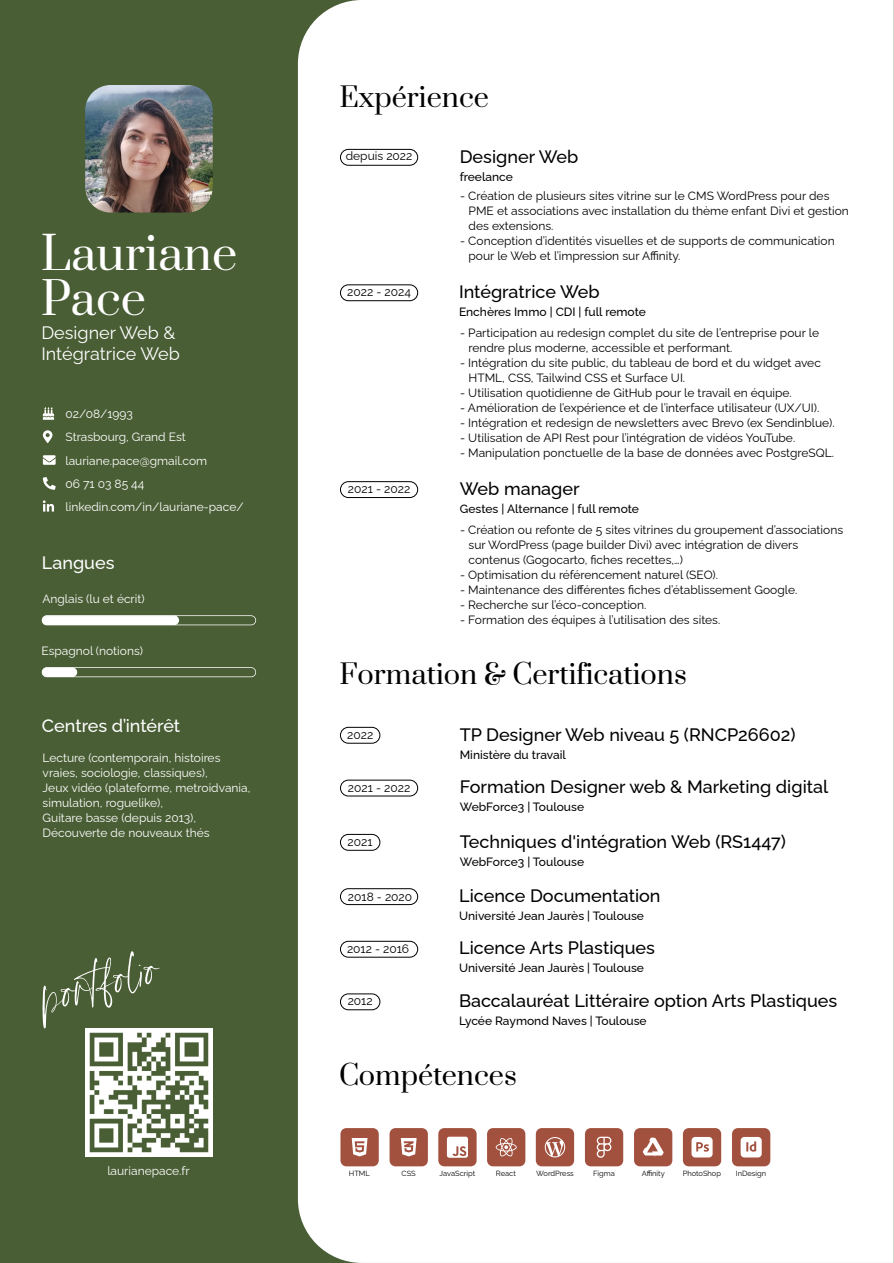
<style>
.page{position:relative;width:894px;height:1263px;background:#fff}
.page>*{position:absolute;margin:0;border:0;box-sizing:border-box;transform-origin:0 0}
.t1{font:54px "Jouleset Jaques Hand Upright";color:#fff}
.t2{font:45px "Prata";color:#fff}
.t3{font:27px "Prata";color:#000}
.t4{font:500 18px "Raleway Roman";color:#000}
.t5{font:18px "Raleway Roman";color:#fff}
.t6{font:500 18px "Raleway Roman";color:#fff}
.t7{font:12px "Raleway Roman";color:#000}
.t8{font:12px "Raleway Roman";color:#fff}
.t9{font:500 12px "Raleway Roman";color:#000}
.t10{font:7.5px "Raleway Roman";color:#000}
</style>
<div class="page">
<div style="left:0;top:0;width:893px;height:1263px;background:#495e35"></div>
<div style="left:298px;top:0;width:595px;height:1263px;background:#fff"></div>
<div style="left:340px;top:149px;width:78px;height:17px;border:1px solid #000;border-radius:8px"></div>
<div style="left:340px;top:284px;width:78px;height:17px;border:1px solid #000;border-radius:8px"></div>
<div style="left:340px;top:481px;width:78px;height:17px;border:1px solid #000;border-radius:8px"></div>
<div style="left:340px;top:727px;width:40px;height:17px;border:1px solid #000;border-radius:8px"></div>
<div style="left:340px;top:834px;width:40px;height:17px;border:1px solid #000;border-radius:8px"></div>
<div style="left:340px;top:993px;width:40px;height:17px;border:1px solid #000;border-radius:8px"></div>
<div style="left:340px;top:780px;width:78px;height:16px;border:1px solid #000;border-radius:8px"></div>
<div style="left:340px;top:888px;width:78px;height:17px;border:1px solid #000;border-radius:8px"></div>
<div style="left:340px;top:941px;width:78px;height:16px;border:1px solid #000;border-radius:8px"></div>
<svg style="left:340px;top:1128px;width:38px;height:38px"></svg>
<svg style="left:389px;top:1128px;width:38px;height:38px"></svg>
<svg style="left:438px;top:1128px;width:38px;height:38px"></svg>
<svg style="left:487px;top:1128px;width:38px;height:38px"></svg>
<svg style="left:535px;top:1128px;width:39px;height:38px"></svg>
<svg style="left:584px;top:1128px;width:39px;height:38px"></svg>
<svg style="left:633px;top:1128px;width:39px;height:38px"></svg>
<svg style="left:682px;top:1128px;width:39px;height:38px"></svg>
<svg style="left:731px;top:1128px;width:39px;height:38px"></svg>
<svg style="left:43px;top:407px;width:11px;height:13px"></svg>
<svg style="left:43px;top:430px;width:9px;height:13px"></svg>
<svg style="left:43px;top:477px;width:13px;height:13px"></svg>
<svg style="left:43px;top:500px;width:11px;height:12px"></svg>
<svg style="left:43px;top:455px;width:13px;height:10px"></svg>
<img style="left:85px;top:85px;width:128px;height:128px">
<img style="left:85px;top:1028px;width:128px;height:128px">
<svg style="left:42px;top:667px;width:214px;height:10px"></svg>
<svg style="left:42px;top:615px;width:214px;height:10px"></svg>
<p class="t2" style="left:41px;top:225px;width:198px">Lauriane</p>
<p class="t2" style="left:41px;top:270px;width:107px">Pace</p>
<p class="t5" style="left:41px;top:322px;width:136px">Designer Web &amp;</p>
<p class="t5" style="left:41px;top:343px;width:140px">Intégratrice Web</p>
<p class="t8" style="left:65px;top:407px;width:69px">02/08/1993</p>
<p class="t8" style="left:65px;top:430px;width:122px">Strasbourg, Grand Est</p>
<p class="t8" style="left:65px;top:477px;width:80px">06 71 03 85 44</p>
<p class="t8" style="left:65px;top:500px;width:180px">linkedin.com/in/lauriane-pace/</p>
<p class="t8" style="left:65px;top:453px;width:143px">lauriane.pace@gmail.com</p>
<p class="t6" style="left:42px;top:552px;width:74px">Langues</p>
<p class="t8" style="left:42px;top:592px;width:104px">Anglais (lu et écrit)</p>
<p class="t8" style="left:41px;top:643px;width:103px">Espagnol (notions)</p>
<p class="t6" style="left:42px;top:715px;width:140px">Centres d’intérêt</p>
<p class="t8" style="left:43px;top:751px;width:179px">Lecture (contemporain, histoires</p>
<p class="t8" style="left:43px;top:766px;width:166px">vraies, sociologie, classiques),</p>
<p class="t8" style="left:43px;top:781px;width:209px">Jeux vidéo (plateforme, metroidvania,</p>
<p class="t8" style="left:43px;top:796px;width:122px">simulation, roguelike),</p>
<p class="t8" style="left:43px;top:811px;width:155px">Guitare basse (depuis 2013),</p>
<p class="t8" style="left:43px;top:826px;width:168px">Découverte de nouveaux thés</p>
<p class="t1" style="left:30px;top:962px;width:120px;rotate:-15deg">portfolio</p>
<p class="t8" style="left:107px;top:1164px;width:84px">laurianepace.fr</p>
<p class="t3" style="left:339px;top:80px;width:151px">Expérience</p>
<p class="t4" style="left:459px;top:146px;width:120px">Designer Web</p>
<p class="t9" style="left:459px;top:169px;width:55px">freelance</p>
<p class="t7" style="left:345px;top:149px;width:68px">depuis 2022</p>
<p class="t7" style="left:347px;top:284px;width:65px">2022 - 2024</p>
<p class="t7" style="left:348px;top:482px;width:64px">2021 - 2022</p>
<p class="t7" style="left:460px;top:189px;width:371px">- Création de plusieurs sites vitrine sur le CMS WordPress pour des</p>
<p class="t7" style="left:468px;top:204px;width:381px">PME et associations avec installation du thème enfant Divi et gestion</p>
<p class="t7" style="left:468px;top:219px;width:86px">des extensions.</p>
<p class="t7" style="left:460px;top:234px;width:376px">- Conception d’identités visuelles et de supports de communication</p>
<p class="t7" style="left:468px;top:249px;width:213px">pour le Web et l’impression sur Affinity.</p>
<p class="t4" style="left:459px;top:281px;width:142px">Intégratrice Web</p>
<p class="t9" style="left:459px;top:305px;width:188px">Enchères Immo | CDI | full remote</p>
<p class="t7" style="left:460px;top:326px;width:360px">- Participation au redesign complet du site de l’entreprise pour le</p>
<p class="t7" style="left:468px;top:341px;width:265px">rendre plus moderne, accessible et performant.</p>
<p class="t7" style="left:460px;top:356px;width:362px">- Intégration du site public, du tableau de bord et du widget avec</p>
<p class="t7" style="left:468px;top:371px;width:218px">HTML, CSS, Tailwind CSS et Surface UI.</p>
<p class="t7" style="left:460px;top:386px;width:333px">- Utilisation quotidienne de GitHub pour le travail en équipe.</p>
<p class="t7" style="left:460px;top:401px;width:360px">- Amélioration de l’expérience et de l’interface utilisateur (UX/UI).</p>
<p class="t7" style="left:460px;top:416px;width:376px">- Intégration et redesign de newsletters avec Brevo (ex Sendinblue).</p>
<p class="t7" style="left:460px;top:431px;width:336px">- Utilisation de API Rest pour l’intégration de vidéos YouTube.</p>
<p class="t7" style="left:460px;top:446px;width:375px">- Manipulation ponctuelle de la base de données avec PostgreSQL.</p>
<p class="t4" style="left:459px;top:478px;width:121px">Web manager</p>
<p class="t9" style="left:459px;top:501px;width:180px">Gestes | Alternance | full remote</p>
<p class="t7" style="left:460px;top:523px;width:384px">- Création ou refonte de 5 sites vitrines du groupement d’associations</p>
<p class="t7" style="left:468px;top:538px;width:331px">sur WordPress (page builder Divi) avec intégration de divers</p>
<p class="t7" style="left:468px;top:553px;width:216px">contenus (Gogocarto, fiches recettes,…)</p>
<p class="t7" style="left:460px;top:568px;width:259px">- Optimisation du référencement naturel (SEO).</p>
<p class="t7" style="left:460px;top:583px;width:339px">- Maintenance des différentes fiches d’établissement Google.</p>
<p class="t7" style="left:460px;top:598px;width:188px">- Recherche sur l’éco-conception.</p>
<p class="t7" style="left:460px;top:613px;width:262px">- Formation des équipes à l’utilisation des sites.</p>
<p class="t3" style="left:339px;top:657px;width:349px">Formation &amp; Certifications</p>
<p class="t7" style="left:347px;top:727px;width:28px">2022</p>
<p class="t7" style="left:348px;top:780px;width:64px">2021 - 2022</p>
<p class="t7" style="left:347px;top:835px;width:26px">2021</p>
<p class="t7" style="left:348px;top:889px;width:66px">2018 - 2020</p>
<p class="t7" style="left:347px;top:942px;width:64px">2012 - 2016</p>
<p class="t7" style="left:347px;top:994px;width:26px">2012</p>
<p class="t4" style="left:459px;top:724px;width:337px">TP Designer Web niveau 5 (RNCP26602)</p>
<p class="t9" style="left:459px;top:747px;width:108px">Ministère du travail</p>
<p class="t4" style="left:460px;top:776px;width:370px">Formation Designer web &amp; Marketing digital</p>
<p class="t9" style="left:460px;top:800px;width:126px">WebForce3 | Toulouse</p>
<p class="t4" style="left:460px;top:831px;width:327px">Techniques d'intégration Web (RS1447)</p>
<p class="t9" style="left:460px;top:854px;width:126px">WebForce3 | Toulouse</p>
<p class="t4" style="left:459px;top:885px;width:203px">Licence Documentation</p>
<p class="t9" style="left:459px;top:908px;width:186px">Université Jean Jaurès | Toulouse</p>
<p class="t4" style="left:459px;top:937px;width:197px">Licence Arts Plastiques</p>
<p class="t9" style="left:459px;top:961px;width:186px">Université Jean Jaurès | Toulouse</p>
<p class="t4" style="left:459px;top:990px;width:380px">Baccalauréat Littéraire option Arts Plastiques</p>
<p class="t9" style="left:459px;top:1014px;width:189px">Lycée Raymond Naves | Toulouse</p>
<p class="t3" style="left:339px;top:1058px;width:179px">Compétences</p>
<p class="t10" style="left:348px;top:1169px;width:23px">HTML</p>
<p class="t10" style="left:401px;top:1169px;width:16px">CSS</p>
<p class="t10" style="left:439px;top:1169px;width:37px">JavaScript</p>
<p class="t10" style="left:496px;top:1169px;width:21px">React</p>
<p class="t10" style="left:536px;top:1169px;width:39px">WordPress</p>
<p class="t10" style="left:593px;top:1169px;width:23px">Figma</p>
<p class="t10" style="left:641px;top:1169px;width:25px">Affinity</p>
<p class="t10" style="left:682px;top:1169px;width:40px">PhotoShop</p>
<p class="t10" style="left:735px;top:1169px;width:32px">InDesign</p>
</div>
